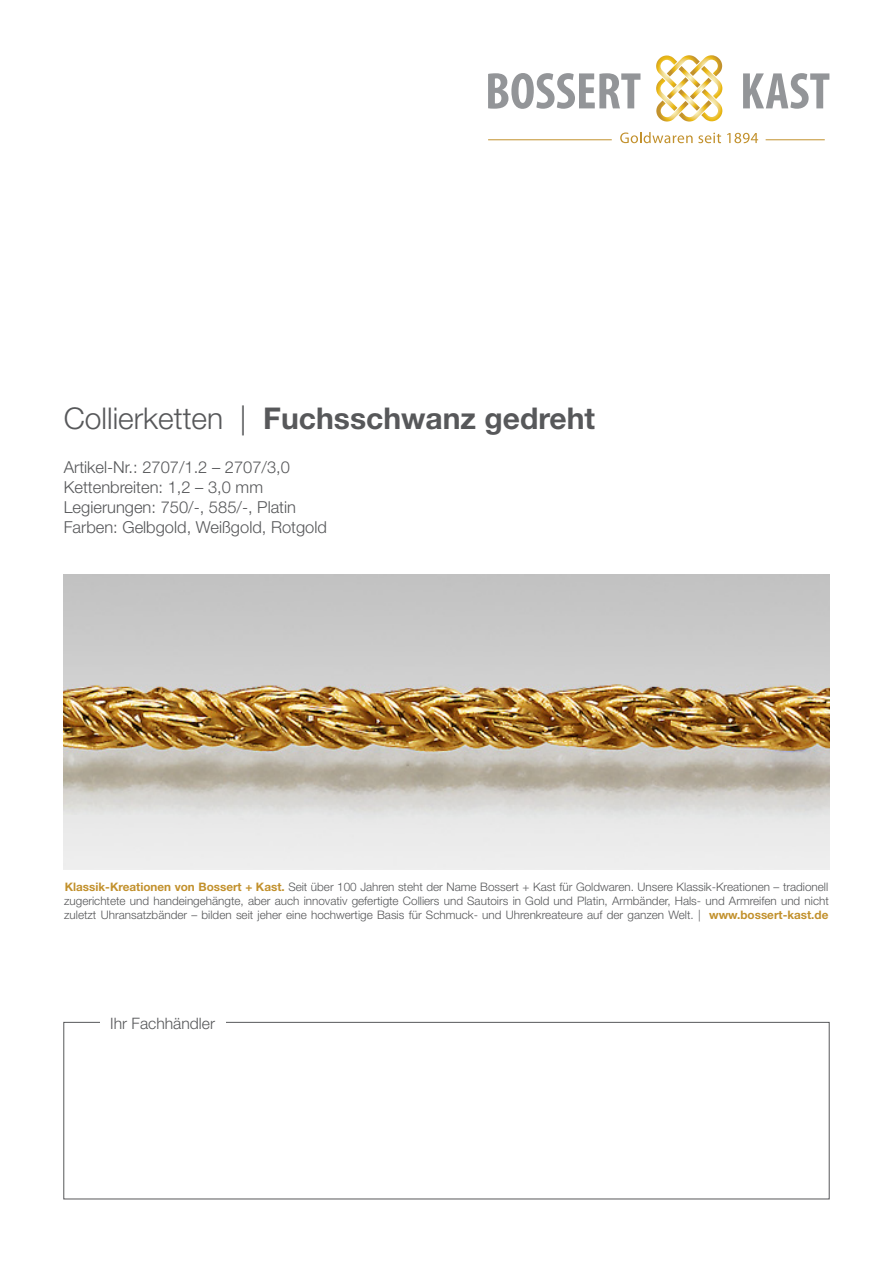
<style>
.page{position:relative;width:893px;height:1263px;background:#fff}
.page>*{position:absolute;margin:0;border:0;box-sizing:border-box;transform-origin:0 0}
.t1{font:700 30px "Helvetica Neue LT";color:#57585a}
.t2{font:300 16.5px "Helvetica Neue LT";color:#57585a}
.t3{font:300 15.75px "Helvetica Neue LT";color:#57585a}
.t4{font:300 11.7px/14.1px "Helvetica Neue LT";color:#57585a;text-align:justify}
.s1{font-weight:300}
.s2{font-weight:700;color:#c2912d}
</style>
<div class="page">
<svg style="left:620px;top:132px;width:101px;height:11px"></svg>
<svg style="left:727px;top:133px;width:31px;height:10px"></svg>
<hr style="left:488px;top:139px;width:124px;height:1px;background:#c2912d">
<hr style="left:766px;top:139px;width:59px;height:1px;background:#c2912d">
<svg style="left:488px;top:73px;width:152px;height:36px"></svg>
<svg style="left:743px;top:73px;width:86px;height:36px"></svg>
<svg style="left:656px;top:55px;width:66px;height:67px"></svg>
<img style="left:64px;top:574px;width:765px;height:295px">
<div style="left:64px;top:1022px;width:765px;height:177px;border:1px solid #57585a"></div>
<div style="left:100px;top:1016px;width:125px;height:41px;background:#fff"></div>
<p class="t1" style="left:64px;top:399px;width:533px"><span class="s1">Collierketten |</span> Fuchsschwanz gedreht</p>
<p class="t2" style="left:64px;top:457px;width:228px">Artikel-Nr.: 2707/1.2 – 2707/3,0</p>
<p class="t2" style="left:64px;top:477px;width:201px">Kettenbreiten: 1,2 – 3,0 mm</p>
<p class="t2" style="left:64px;top:497px;width:234px">Legierungen: 750/-, 585/-, Platin</p>
<p class="t2" style="left:64px;top:517px;width:265px">Farben: Gelbgold, Weißgold, Rotgold</p>
<p class="t4" style="left:64px;top:880px;width:766px"><span class="s2">Klassik-Kreationen von Bossert + Kast.</span> Seit über 100 Jahren steht der Name Bossert + Kast für Goldwaren. Unsere Klassik-Kreationen – tradionell zugerichtete und handeingehängte, aber auch innovativ gefertigte Colliers und Sautoirs in Gold und Platin, Armbänder, Hals- und Armreifen und nicht zuletzt Uhransatzbänder – bilden seit jeher eine hochwertige Basis für Schmuck- und Uhrenkreateure auf der ganzen Welt. | <span class="s2">www.bossert-kast.de</span></p>
<p class="t3" style="left:110px;top:1013px;width:106px">Ihr Fachhändler</p>
</div>
